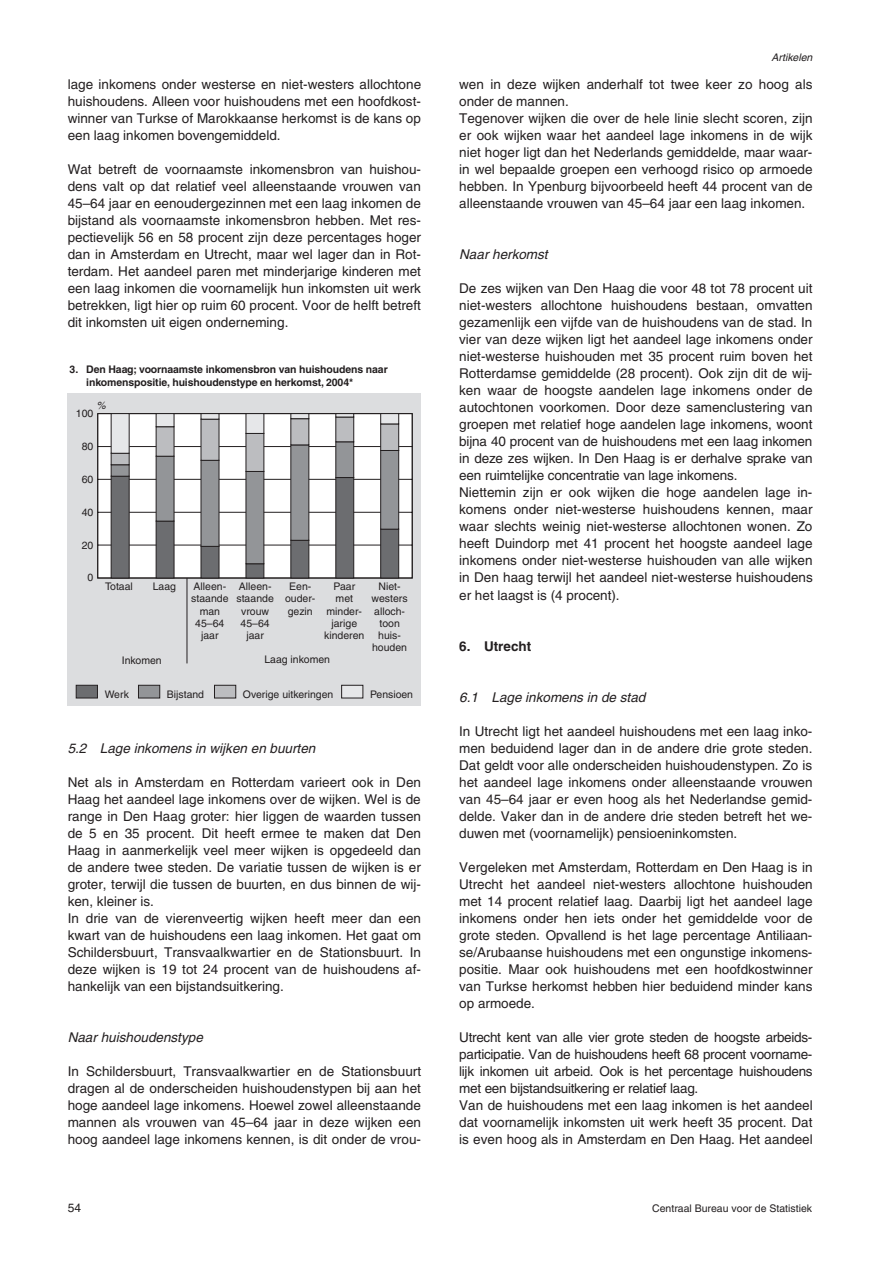
<style>
.page{position:relative;width:893px;height:1263px;background:#fff}
.page>*{position:absolute;margin:0;border:0;box-sizing:border-box;transform-origin:0 0}
.t1{font:13.5px/17px "Helvetica";color:#231f20;text-align:justify}
.t2{font:13.5px/17px "Helvetica";letter-spacing:-.02em;color:#231f20}
.t3{font:italic 13.5px "Helvetica";color:#231f20}
.t4{font:700 13.5px "Helvetica";color:#231f20}
.t5{font:12px "Helvetica";color:#231f20}
.t6{font:10.5px/12.1px "Helvetica";color:#231f20;text-align:center}
.t7{font:700 10.5px "Helvetica";letter-spacing:-.01em;color:#231f20}
.t8{font:italic 10.5px "Helvetica";color:#231f20}
.s1{color:#fff}
</style>
<div class="page">
<div style="left:68px;top:393px;width:353px;height:313px;background:#dcdddf"></div>
<div style="left:138px;top:685px;width:22px;height:13px;background:#939598;border:1px solid #231f20"></div>
<div style="left:76px;top:685px;width:22px;height:13px;background:#6c6d70;border:1px solid #231f20"></div>
<div style="left:214px;top:685px;width:22px;height:13px;background:#bcbdc0;border:1px solid #231f20"></div>
<div style="left:341px;top:685px;width:22px;height:13px;background:#e6e7e9;border:1px solid #231f20"></div>
<hr style="left:187px;top:578px;width:1px;height:85px;background:#231f20">
<svg style="left:97px;top:413px;width:315px;height:165px"></svg>
<div style="left:111px;top:476px;width:18px;height:102px;background:#6c6d70;border:1px solid #231f20"></div>
<div style="left:156px;top:521px;width:18px;height:57px;background:#6c6d70;border:1px solid #231f20"></div>
<div style="left:201px;top:546px;width:18px;height:32px;background:#6c6d70;border:1px solid #231f20"></div>
<div style="left:246px;top:564px;width:18px;height:14px;background:#6c6d70;border:1px solid #231f20"></div>
<div style="left:290px;top:540px;width:19px;height:38px;background:#6c6d70;border:1px solid #231f20"></div>
<div style="left:335px;top:477px;width:19px;height:101px;background:#6c6d70;border:1px solid #231f20"></div>
<div style="left:380px;top:529px;width:19px;height:49px;background:#6c6d70;border:1px solid #231f20"></div>
<div style="left:111px;top:465px;width:18px;height:11px;background:#939598"></div>
<div style="left:156px;top:456px;width:18px;height:65px;background:#939598;border:1px solid #231f20"></div>
<div style="left:201px;top:460px;width:18px;height:87px;background:#939598"></div>
<div style="left:246px;top:471px;width:18px;height:93px;background:#939598;border:1px solid #231f20"></div>
<div style="left:290px;top:445px;width:19px;height:96px;background:#939598;border:1px solid #231f20"></div>
<div style="left:335px;top:442px;width:19px;height:36px;background:#939598;border:1px solid #231f20"></div>
<div style="left:380px;top:450px;width:19px;height:79px;background:#939598;border:1px solid #231f20"></div>
<div style="left:111px;top:453px;width:18px;height:12px;background:#bcbdc0;border:1px solid #231f20"></div>
<div style="left:156px;top:427px;width:18px;height:29px;background:#bcbdc0"></div>
<div style="left:201px;top:419px;width:18px;height:42px;background:#bcbdc0;border:1px solid #231f20"></div>
<div style="left:246px;top:433px;width:18px;height:39px;background:#bcbdc0"></div>
<div style="left:290px;top:418px;width:19px;height:27px;background:#bcbdc0"></div>
<div style="left:335px;top:417px;width:19px;height:25px;background:#bcbdc0;border:1px solid #231f20"></div>
<div style="left:380px;top:424px;width:19px;height:27px;background:#bcbdc0;border:1px solid #231f20"></div>
<div style="left:111px;top:413px;width:18px;height:40px;background:#e6e7e9"></div>
<div style="left:156px;top:413px;width:18px;height:14px;background:#e6e7e9;border:1px solid #231f20"></div>
<svg style="left:201px;top:413px;width:18px;height:6px"></svg>
<div style="left:246px;top:413px;width:18px;height:21px;background:#e6e7e9;border:1px solid #231f20"></div>
<svg style="left:290px;top:413px;width:19px;height:6px"></svg>
<svg style="left:335px;top:413px;width:19px;height:4px"></svg>
<div style="left:380px;top:413px;width:19px;height:11px;background:#e6e7e9;border:1px solid #231f20"></div>
<p class="t1" style="left:68px;top:77px;width:355px">lage inkomens onder westerse en niet-westers allochtone huishoudens. Alleen voor huishoudens met een hoofdkost&shy;winner van Turkse of Marokkaanse herkomst is de kans op een laag inkomen bovengemiddeld.</p>
<p class="t1" style="left:68px;top:162px;width:355px">Wat betreft de voornaamste inkomensbron van huishou&shy;dens valt op dat relatief veel alleenstaande vrouwen van 45–64 jaar en eenoudergezinnen met een laag inkomen de bijstand als voornaamste inkomensbron hebben. Met res&shy;pectievelijk 56 en 58 procent zijn deze percentages hoger dan in Amsterdam en Utrecht, maar wel lager dan in Rot&shy;terdam. Het aandeel paren met minderjarige kinderen met een laag inkomen die voornamelijk hun inkomsten uit werk betrekken, ligt hier op ruim 60 procent. Voor de helft betreft dit inkomsten uit eigen onderneming.</p>
<p class="t7" style="left:70px;top:366px;width:319px">3. Den Haag; voornaamste inkomensbron van huishoudens naar</p>
<p class="t7" style="left:70px;top:378px;width:285px"><span class="s1">1.</span> inkomenspositie, huishoudenstype en herkomst, 2004*</p>
<p class="t8" style="left:96px;top:402px;width:13px">%</p>
<p class="t6" style="left:76px;top:409px;width:19px">100</p>
<p class="t6" style="left:82px;top:442px;width:13px">80</p>
<p class="t6" style="left:82px;top:474px;width:13px">60</p>
<p class="t6" style="left:82px;top:507px;width:13px">40</p>
<p class="t6" style="left:82px;top:540px;width:13px">20</p>
<p class="t6" style="left:88px;top:573px;width:7px">0</p>
<p class="t6" style="left:105px;top:582px;width:29px">Totaal</p>
<p class="t6" style="left:153px;top:582px;width:25px">Laag</p>
<p class="t6" style="left:236px;top:582px;width:39px">Alleen&shy;staande vrouw<br>45–64 jaar</p>
<p class="t6" style="left:285px;top:582px;width:32px">Een&shy;ouder&shy;gezin</p>
<p class="t6" style="left:324px;top:582px;width:42px">Paar met minder&shy;jarige kinderen</p>
<p class="t6" style="left:371px;top:582px;width:38px">Niet&shy;westers alloch&shy;toon huis&shy;houden</p>
<p class="t6" style="left:191px;top:582px;width:39px">Alleen&shy;staande man<br>45–64 jaar</p>
<p class="t6" style="left:122px;top:655px;width:42px">Inkomen</p>
<p class="t6" style="left:264px;top:655px;width:67px">Laag inkomen</p>
<p class="t6" style="left:105px;top:689px;width:26px">Werk</p>
<p class="t6" style="left:167px;top:690px;width:39px">Bijstand</p>
<p class="t6" style="left:243px;top:690px;width:92px">Overige uitkeringen</p>
<p class="t6" style="left:370px;top:690px;width:44px">Pensioen</p>
<p class="t3" style="left:68px;top:743px;width:252px">5.2 Lage inkomens in wijken en buurten</p>
<p class="t1" style="left:68px;top:775px;width:355px;text-align:left">Net als in Amsterdam en Rotterdam varieert ook in Den Haag het aandeel lage inkomens over de wijken. Wel is de range in Den Haag groter: hier liggen de waarden tussen de 5 en 35 procent. Dit heeft ermee te maken dat Den Haag in aanmerkelijk veel meer wijken is opgedeeld dan de andere twee steden. De variatie tussen de wijken is er groter, terwijl die tussen de buurten, en dus binnen de wij&shy;ken, kleiner is.<br>In drie van de vierenveertig wijken heeft meer dan een kwart van de huishoudens een laag inkomen. Het gaat om Schildersbuurt, Transvaalkwartier en de Stationsbuurt. In deze wijken is 19 tot 24 procent van de huishoudens af&shy;hankelijk van een bijstandsuitkering.</p>
<p class="t3" style="left:68px;top:1032px;width:139px">Naar huishoudenstype</p>
<p class="t1" style="left:68px;top:1064px;width:355px">In Schildersbuurt, Transvaalkwartier en de Stationsbuurt dragen al de onderscheiden huishoudenstypen bij aan het hoge aandeel lage inkomens. Hoewel zowel alleenstaande mannen als vrouwen van 45–64 jaar in deze wijken een hoog aandeel lage inkomens kennen, is dit onder de vrou-</p>
<p class="t8" style="left:771px;top:53px;width:44px">Artikelen</p>
<p class="t1" style="left:459px;top:77px;width:355px;text-align:left">wen in deze wijken anderhalf tot twee keer zo hoog als onder de mannen.<br>Tegenover wijken die over de hele linie slecht scoren, zijn er ook wijken waar het aandeel lage inkomens in de wijk niet hoger ligt dan het Nederlands gemiddelde, maar waar&shy;in wel bepaalde groepen een verhoogd risico op armoede hebben. In Ypenburg bijvoorbeeld heeft 44 procent van de alleenstaande vrouwen van 45–64 jaar een laag inkomen.</p>
<p class="t3" style="left:459px;top:250px;width:93px">Naar herkomst</p>
<p class="t1" style="left:459px;top:281px;width:355px;text-align:left">De zes wijken van Den Haag die voor 48 tot 78 procent uit niet-westers allochtone huishoudens bestaan, omvatten gezamenlijk een vijfde van de huishoudens van de stad. In vier van deze wijken ligt het aandeel lage inkomens onder niet-westerse huishouden met 35 procent ruim boven het Rotterdamse gemiddelde (28 procent). Ook zijn dit de wij&shy;ken waar de hoogste aandelen lage inkomens onder de autochtonen voorkomen. Door deze samenclustering van groepen met relatief hoge aandelen lage inkomens, woont bijna 40 procent van de huishoudens met een laag inkomen in deze zes wijken. In Den Haag is er derhalve sprake van een ruimtelijke concentratie van lage inkomens.<br>Niettemin zijn er ook wijken die hoge aandelen lage in&shy;komens onder niet-westerse huishoudens kennen, maar waar slechts weinig niet-westerse allochtonen wonen. Zo heeft Duindorp met 41 procent het hoogste aandeel lage inkomens onder niet-westerse huishouden van alle wijken in Den haag terwijl het aandeel niet-westerse huishoudens er het laagst is (4 procent).</p>
<p class="t4" style="left:459px;top:641px;width:73px">6. Utrecht</p>
<p class="t3" style="left:459px;top:692px;width:190px">6.1 Lage inkomens in de stad</p>
<p class="t1" style="left:459px;top:724px;width:355px">In Utrecht ligt het aandeel huishoudens met een laag inko&shy;men beduidend lager dan in de andere drie grote steden.<br>Dat geldt voor alle onderscheiden huishoudenstypen. Zo is het aandeel lage inkomens onder alleenstaande vrouwen van 45–64 jaar er even hoog als het Nederlandse gemid&shy;delde. Vaker dan in de andere drie steden betreft het we&shy;duwen met (voornamelijk) pensioeninkomsten.</p>
<p class="t1" style="left:459px;top:860px;width:355px">Vergeleken met Amsterdam, Rotterdam en Den Haag is in Utrecht het aandeel niet-westers allochtone huishouden met 14 procent relatief laag. Daarbij ligt het aandeel lage inkomens onder hen iets onder het gemiddelde voor de grote steden. Opvallend is het lage percentage Antiliaan&shy;se/Arubaanse huishoudens met een ongunstige inkomens&shy;positie. Maar ook huishoudens met een hoofdkostwinner van Turkse herkomst hebben hier beduidend minder kans op armoede.</p>
<p class="t2" style="left:459px;top:1030px;width:355px">Utrecht kent van alle vier grote steden de hoogste arbeids&shy;participatie. Van de huishoudens heeft 68 procent voorname&shy;lijk inkomen uit arbeid. Ook is het percentage huishoudens met een bijstandsuitkering er relatief laag.<br>Van de huishoudens met een laag inkomen is het aandeel dat voornamelijk inkomsten uit werk heeft 35 procent. Dat is even hoog als in Amsterdam en Den Haag. Het aandeel</p>
<p class="t5" style="left:68px;top:1203px;width:15px">54</p>
<p class="t6" style="left:652px;top:1203px;width:161px">Centraal Bureau voor de Statistiek</p>
</div>
